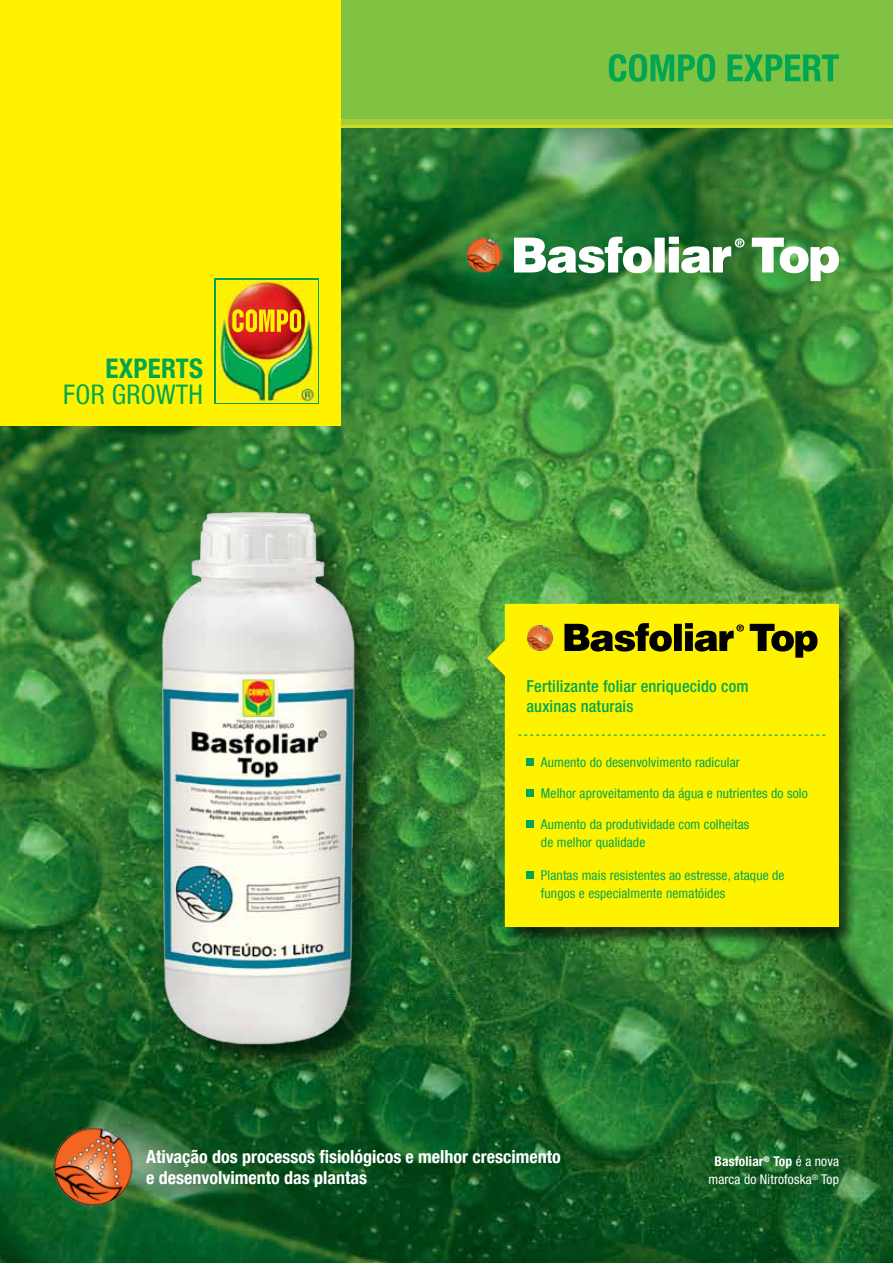
<style>
.page{position:relative;width:893px;height:1263px;background:#fff}
.page>*{position:absolute;margin:0;border:0;box-sizing:border-box;transform-origin:0 0}
.t1{font:condensed 27px "Helvetica Neue LT Com";letter-spacing:.01em;color:#00a651}
.t2{font:700 condensed 27px "Helvetica Neue LT Com";letter-spacing:.01em;color:#00a651}
.t3{font:700 condensed 18px/21.6px "Helvetica Neue LT Com";color:#fff}
.t4{font:500 condensed 16.5px/19.5px "Helvetica Neue LT Com";letter-spacing:.01em;color:#00a651}
.t5{font:condensed 13.5px/18px "Helvetica Neue LT Com";letter-spacing:.01em;color:#00a651}
.t6{font:condensed 13.5px/18px "Helvetica Neue LT Std";letter-spacing:.01em;color:#fff;text-align:center}
.s1{font-weight:700}
</style>
<div class="page">
<img style="left:0;top:128px;width:893px;height:1135px">
<div style="left:488px;top:604px;width:369px;height:341px;background:#000;opacity:.6"></div>
<div style="left:487px;top:604px;width:352px;height:323px;background:#fff200"></div>
<svg style="left:518px;top:734px;width:307px;height:2px"></svg>
<div style="left:526px;top:758px;width:8px;height:7px;background:#00a651"></div>
<div style="left:526px;top:789px;width:8px;height:7px;background:#00a651"></div>
<div style="left:526px;top:820px;width:8px;height:8px;background:#00a651"></div>
<div style="left:526px;top:871px;width:8px;height:8px;background:#00a651"></div>
<div style="left:0;top:0;width:893px;height:127px;background:#80c342"></div>
<div style="left:0;top:120px;width:893px;height:5px;background:#a6ce39"></div>
<hr style="left:0;top:125px;width:893px;height:3px;background:#cbdb2a">
<svg style="left:609px;top:54px;width:230px;height:28px"></svg>
<div style="left:0;top:0;width:340px;height:425px;background:#fff200"></div>
<div style="left:214px;top:278px;width:105px;height:126px;background:linear-gradient(to right,#fff200,#fff200)"></div>
<img style="left:217px;top:280px;width:100px;height:122px">
<svg style="left:232px;top:309px;width:69px;height:23px"></svg>
<img style="left:125px;top:495px;width:270px;height:603px">
<img style="left:465px;top:237px;width:37px;height:37px">
<svg style="left:514px;top:237px;width:325px;height:44px"></svg>
<img style="left:51px;top:1124px;width:84px;height:85px">
<img style="left:526px;top:624px;width:28px;height:27px">
<svg style="left:564px;top:623px;width:253px;height:35px;background:#8f8800"></svg>
<h1 class="t2" style="left:106px;top:352px;width:99px">EXPERTS</h1>
<h1 class="t1" style="left:63px;top:378px;width:141px">FOR GROWTH</h1>
<p class="t4" style="left:526px;top:676px;width:224px">Fertilizante foliar enriquecido com auxinas naturais</p>
<p class="t5" style="left:541px;top:753px;width:200px">Aumento do desenvolvimento radicular</p>
<p class="t5" style="left:541px;top:784px;width:268px">Melhor aproveitamento da água e nutrientes do solo</p>
<p class="t5" style="left:541px;top:815px;width:210px">Aumento da produtividade com colheitas de melhor qualidade</p>
<p class="t5" style="left:541px;top:866px;width:245px">Plantas mais resistentes ao estresse, ataque de fungos e especialmente nematóides</p>
<h2 class="t3" style="left:146px;top:1145px;width:416px">Ativação dos processos fisiológicos e melhor crescimento e desenvolvimento das plantas</h2>
<p class="t6" style="left:708px;top:1152px;width:132px"><span class="s1">Basfoliar</span><sup>®</sup> <span class="s1">Top</span> é a nova marca do Nitrofoska<sup>®</sup> Top</p>
</div>
